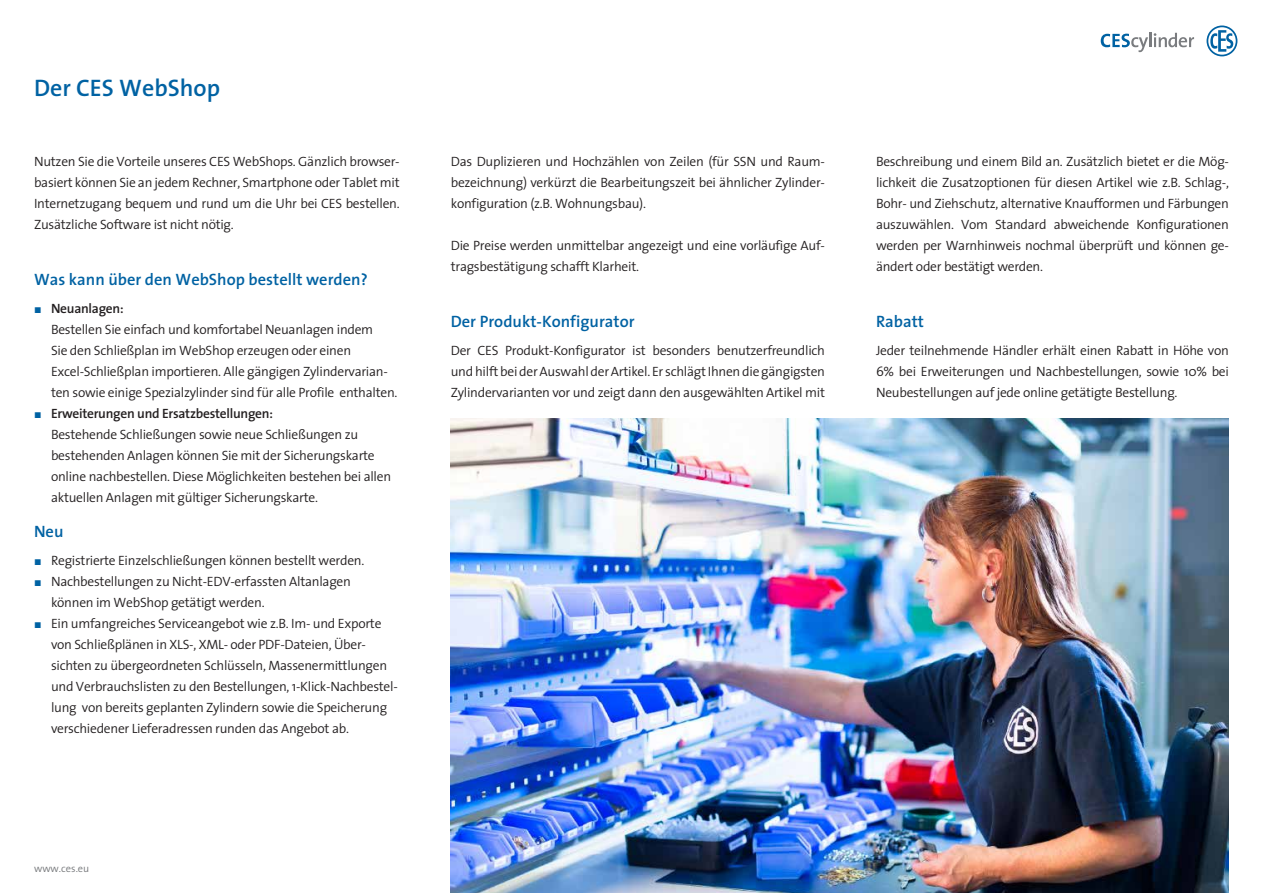
<style>
.page{position:relative;width:1263px;height:893px;background:#fff}
.page>*{position:absolute;margin:0;border:0;box-sizing:border-box;transform-origin:0 0}
.t1{font:600 24px "The Sans";color:#0062a3}
.t2{font:600 16.5px "The Sans";color:#0062a3}
.t3{font:300 13.5px/21px "The Sans";letter-spacing:-.02em;color:#231f20;text-align:justify}
.t4{font:600 13.5px "The Sans";letter-spacing:-.02em;color:#231f20}
.t5{font:300 10.5px "The Sans";color:#76787b}
</style>
<div class="page">
<svg style="left:1101px;top:33px;width:93px;height:19px"></svg>
<svg style="left:1206px;top:26px;width:31px;height:30px"></svg>
<img style="left:451px;top:418px;width:778px;height:475px">
<h1 class="t1" style="left:34px;top:68px;width:188px">Der CES WebShop</h1>
<p class="t3" style="left:34px;top:151px;width:367px">Nutzen Sie die Vorteile unseres CES WebShops. Gänzlich browser&shy;basiert können Sie an jedem Rechner, Smartphone oder Tablet mit Internetzugang bequem und rund um die Uhr bei CES bestellen.<br>Zusätzliche Software ist nicht nötig.</p>
<p class="t2" style="left:34px;top:265px;width:335px">Was kann über den WebShop bestellt werden?</p>
<p class="t4" style="left:51px;top:297px;width:74px">Neuanlagen:</p>
<p class="t3" style="left:51px;top:319px;width:348px;text-align:left">Bestellen Sie einfach und komfortabel Neuanlagen indem<br>Sie den Schließplan im WebShop erzeugen oder einen Excel-Schließplan importieren. Alle gängigen Zylindervarian&shy;ten sowie einige Spezialzylinder sind für alle Profile enthalten.</p>
<p class="t4" style="left:51px;top:402px;width:223px">Erweiterungen und Ersatzbestellungen:</p>
<p class="t3" style="left:51px;top:424px;width:342px;text-align:left">Bestehende Schließungen sowie neue Schließungen zu bestehenden Anlagen können Sie mit der Sicherungskarte online nachbestellen. Diese Möglichkeiten bestehen bei allen aktuellen Anlagen mit gültiger Sicherungskarte.</p>
<p class="t2" style="left:34px;top:517px;width:31px">Neu</p>
<p class="t3" style="left:51px;top:550px;width:348px;text-align:left">Registrierte Einzelschließungen können bestellt werden.<br>Nachbestellungen zu Nicht-EDV-erfassten Altanlagen<br>können im WebShop getätigt werden.<br>Ein umfangreiches Serviceangebot wie z.B. Im- und Exporte von Schließplänen in XLS-, XML- oder PDF-Dateien, Über&shy;sichten zu übergeordneten Schlüsseln, Massenermittlungen und Verbrauchslisten zu den Bestellungen, 1-Klick-Nachbestel&shy;lung von bereits geplanten Zylindern sowie die Speicherung verschiedener Lieferadressen runden das Angebot ab.</p>
<p class="t3" style="left:451px;top:151px;width:376px">Das Duplizieren und Hochzählen von Zeilen (für SSN und Raum&shy;bezeichnung) verkürzt die Bearbeitungszeit bei ähnlicher Zylinder&shy;konfiguration (z.B. Wohnungsbau).</p>
<p class="t3" style="left:451px;top:235px;width:376px">Die Preise werden unmittelbar angezeigt und eine vorläufige Auf&shy;tragsbestätigung schafft Klarheit.</p>
<p class="t2" style="left:451px;top:307px;width:185px">Der Produkt-Konfigurator</p>
<p class="t3" style="left:451px;top:340px;width:376px">Der CES Produkt-Konfigurator ist besonders benutzerfreundlich und hilft bei der Auswahl der Artikel. Er schlägt Ihnen die gängigsten Zylindervarianten vor und zeigt dann den ausgewählten Artikel mit</p>
<p class="t3" style="left:876px;top:151px;width:354px">Beschreibung und einem Bild an. Zusätzlich bietet er die Mög&shy;lichkeit die Zusatzoptionen für diesen Artikel wie z.B. Schlag-, Bohr- und Ziehschutz, alternative Knaufformen und Färbungen auszuwählen. Vom Standard abweichende Konfigurationen werden per Warnhinweis nochmal überprüft und können ge&shy;ändert oder bestätigt werden.</p>
<p class="t2" style="left:876px;top:307px;width:49px">Rabatt</p>
<p class="t3" style="left:876px;top:340px;width:354px">Jeder teilnehmende Händler erhält einen Rabatt in Höhe von 6% bei Erweiterungen und Nachbestellungen, sowie 10% bei Neubestellungen auf jede online getätigte Bestellung.</p>
<p class="t5" style="left:34px;top:860px;width:57px">www.ces.eu</p>
</div>
